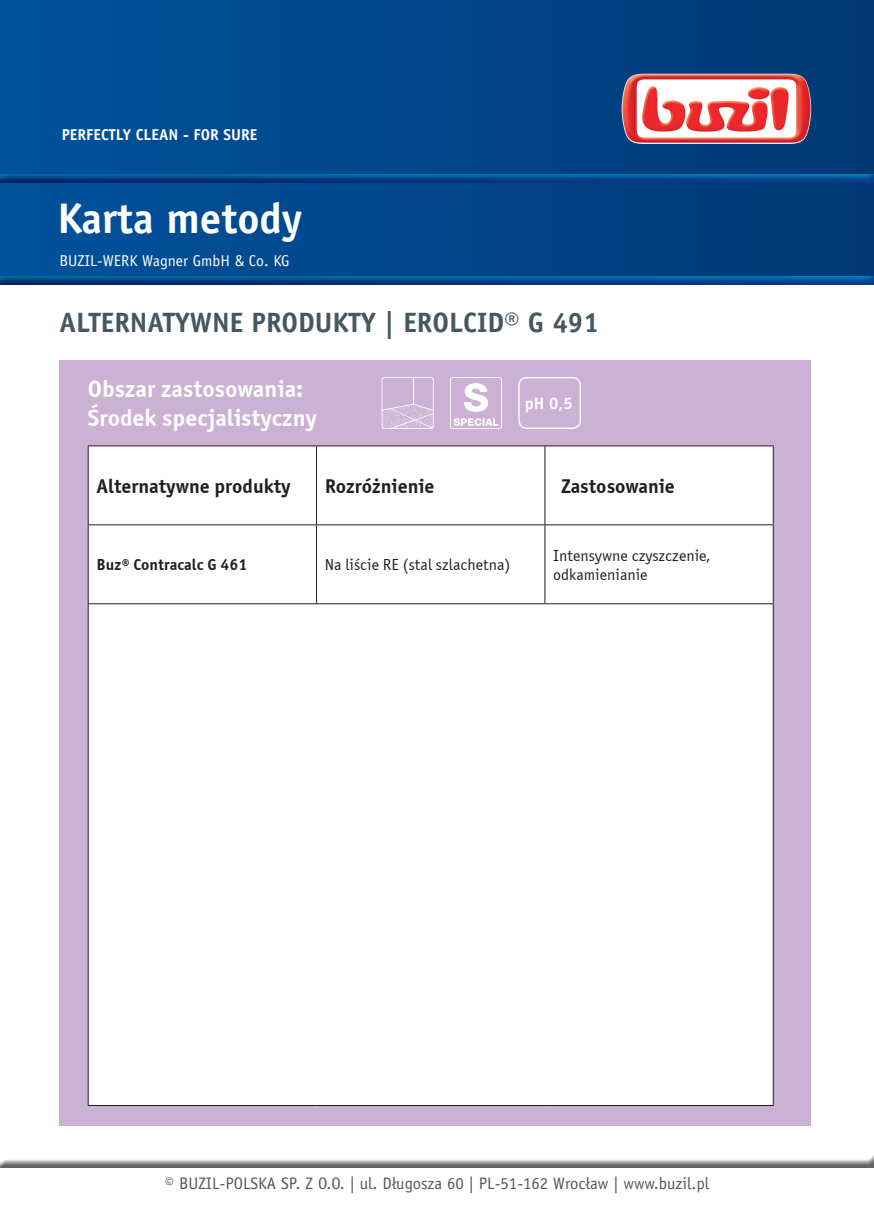
<style>
.page{position:relative;width:874px;height:1225px;background:#fff}
.page>*{position:absolute;margin:0;border:0;box-sizing:border-box;transform-origin:0 0}
.t1{font:700 42.8px "Officina Sans Std";color:#fdfdfd}
.t2{font:700 28px "Officina Sans Std";color:#455760}
.t3{font:700 24px/28.8px "Officina Sans E";color:#fff}
.t4{font:700 20px "Officina Sans E";color:#231f20}
.t5{font:16.8px "Officina Sans Std";color:#57585a}
.t6{font:700 16.6px "Officina Sans Std";color:#fff}
.t7{font:16px/19.2px "Officina Sans E";color:#231f20}
.t8{font:700 16px "Officina Sans E";color:#231f20}
.t9{font:15.8px "Officina Sans Std";color:#fffefc}
.t10{font:700 15.8px "Officina Sans Std";color:#fffefc}
</style>
<div class="page">
<svg style="left:0;top:0;width:873px;height:276px;background:#014588"></svg>
<img style="left:0;top:174px;width:873px;height:8px">
<img style="left:0;top:276px;width:873px;height:8px">
<img style="left:0;top:1156px;width:873px;height:11px">
<img style="left:621px;top:74px;width:189px;height:70px">
<div style="left:59px;top:360px;width:751px;height:766px;background:#cbb1d4"></div>
<div style="left:89px;top:446px;width:683px;height:659px;background:#fff"></div>
<div style="left:317px;top:525px;width:455px;height:78px;background:#fff"></div>
<hr style="left:316px;top:446px;width:1px;height:78px;background:#231f20">
<hr style="left:544px;top:446px;width:1px;height:78px;background:#231f20">
<hr style="left:772px;top:446px;width:1px;height:78px;background:#231f20">
<hr style="left:316px;top:525px;width:1px;height:78px;background:#231f20">
<hr style="left:544px;top:525px;width:1px;height:78px;background:#231f20">
<hr style="left:772px;top:525px;width:1px;height:78px;background:#231f20">
<hr style="left:772px;top:604px;width:1px;height:501px;background:#231f20">
<hr style="left:88px;top:445px;width:228px;height:1px;background:#231f20">
<hr style="left:88px;top:446px;width:1px;height:78px;background:#231f20">
<hr style="left:316px;top:445px;width:228px;height:1px;background:#231f20">
<hr style="left:544px;top:445px;width:229px;height:1px;background:#231f20">
<hr style="left:88px;top:524px;width:228px;height:1px;background:#231f20">
<hr style="left:88px;top:525px;width:1px;height:78px;background:#231f20">
<hr style="left:316px;top:524px;width:228px;height:1px;background:#231f20">
<hr style="left:544px;top:524px;width:229px;height:1px;background:#231f20">
<hr style="left:88px;top:603px;width:228px;height:1px;background:#231f20">
<hr style="left:88px;top:604px;width:1px;height:501px;background:#231f20">
<hr style="left:316px;top:603px;width:228px;height:1px;background:#231f20">
<hr style="left:544px;top:603px;width:229px;height:1px;background:#231f20">
<hr style="left:88px;top:1105px;width:228px;height:1px;background:#231f20">
<hr style="left:316px;top:1105px;width:228px;height:1px;background:#231f20">
<hr style="left:544px;top:1105px;width:229px;height:1px;background:#231f20">
<svg style="left:381px;top:377px;width:52px;height:52px"></svg>
<svg style="left:450px;top:377px;width:52px;height:52px"></svg>
<div style="left:518px;top:377px;width:62px;height:52px;border:1px solid #fff;border-radius:8px"></div>
<p class="t10" style="left:62px;top:125px;width:197px">PERFECTLY CLEAN - FOR SURE</p>
<h1 class="t1" style="left:58px;top:192px;width:246px">Karta metody</h1>
<p class="t9" style="left:59px;top:251px;width:232px">BUZIL-WERK Wagner GmbH &amp; Co. KG</p>
<h2 class="t2" style="left:59px;top:305px;width:541px">ALTERNATYWNE PRODUKTY | EROLCID® G 491</h2>
<h3 class="t3" style="left:88px;top:374px;width:230px">Obszar zastosowania:<br>Œrodek specjalistyczny</h3>
<p class="t6" style="left:524px;top:393px;width:49px">pH 0,5</p>
<p class="t4" style="left:96px;top:473px;width:196px">Alternatywne produkty</p>
<p class="t4" style="left:324px;top:473px;width:111px">Rozró¿nienie</p>
<p class="t4" style="left:560px;top:473px;width:115px">Zastosowanie</p>
<p class="t8" style="left:96px;top:555px;width:152px">Buz® Contracalc G 461</p>
<p class="t7" style="left:324px;top:555px;width:187px">Na liœcie RE (stal szlachetna)</p>
<p class="t7" style="left:553px;top:545px;width:158px">Intensywne czyszczenie, odkamienianie</p>
<p class="t5" style="left:165px;top:1173px;width:545px">© BUZIL-POLSKA SP. Z O.O. | ul. Długosza 60 | PL-51-162 Wrocław | www.buzil.pl</p>
</div>
